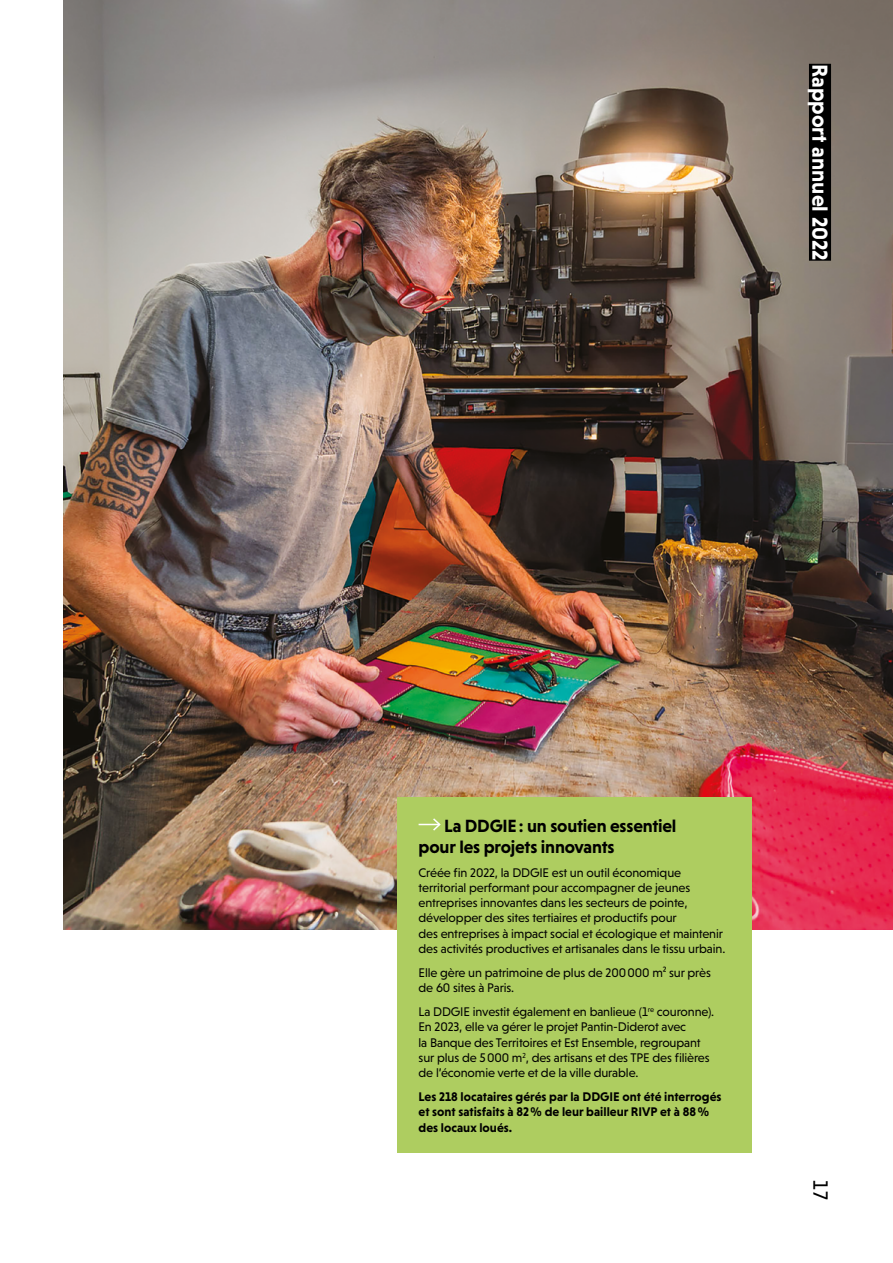
<style>
.page{position:relative;width:893px;height:1263px;background:#fff}
.page>*{position:absolute;margin:0;border:0;box-sizing:border-box;transform-origin:0 0}
.t1{font:700 22.05px "Niveau Grotesk";color:#fff}
.t2{font:21px "Niveau Grotesk";color:#000}
.t3{font:700 18px/21px "Niveau Grotesk";letter-spacing:-.01em;color:#000}
.t4{font:12.75px/15.3px "Niveau Grotesk";letter-spacing:-.01em;color:#000}
.t5{font:700 12.75px/15.3px "Niveau Grotesk";color:#000}
</style>
<div class="page">
<img style="left:64px;top:0;width:829px;height:930px">
<div style="left:397px;top:797px;width:355px;height:356px;background:#aecd60"></div>
<svg style="left:419px;top:818px;width:22px;height:13px"></svg>
<div style="left:809px;top:64px;width:22px;height:197px;background:#000"></div>
<h1 class="t1" style="left:833px;top:64px;width:198px;rotate:90deg">Rapport annuel 2022</h1>
<h3 class="t3" style="left:419px;top:815px;width:259px;text-indent:26px">La DDGIE: un soutien essentiel pour les projets innovants</h3>
<p class="t4" style="left:419px;top:864px;width:308px">Créée fin 2022, la DDGIE est un outil économique territorial performant pour accompagner de jeunes entreprises innovantes dans les secteurs de pointe, développer des sites tertiaires et productifs pour<br>des entreprises à impact social et écologique et maintenir des activités productives et artisanales dans le tissu urbain.</p>
<p class="t4" style="left:419px;top:965px;width:294px">Elle gère un patrimoine de plus de 200000 m² sur près de 60 sites à Paris.</p>
<p class="t4" style="left:419px;top:1004px;width:297px">La DDGIE investit également en banlieue (1<sup>re</sup> couronne).<br>En 2023, elle va gérer le projet Pantin-Diderot avec<br>la Banque des Territoires et Est Ensemble, regroupant sur plus de 5000 m<sup>2</sup>, des artisans et des TPE des filières de l’économie verte et de la ville durable.</p>
<p class="t5" style="left:419px;top:1089px;width:304px">Les 218 locataires gérés par la DDGIE ont été interrogés et sont satisfaits à 82% de leur bailleur RIVP et à 88% des locaux loués.</p>
<h2 class="t2" style="left:832px;top:1180px;width:21px;rotate:90deg">17</h2>
</div>
